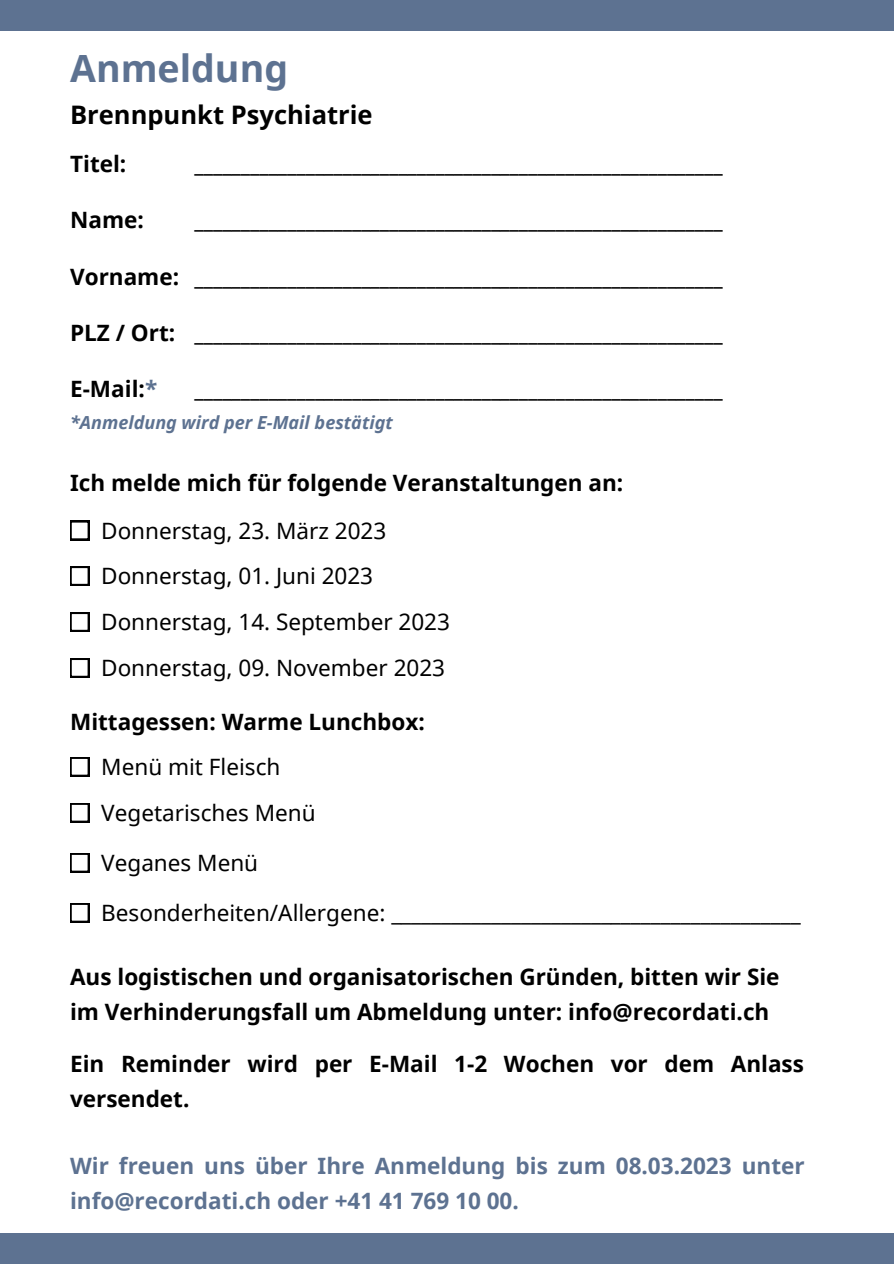
<style>
.page{position:relative;width:894px;height:1264px;background:#fff}
.page>*{position:absolute;margin:0;border:0;box-sizing:border-box;transform-origin:0 0}
.t1{font:700 37.5px "Noto Sans";color:#5d7291}
.t2{font:700 25.5px "Noto Sans";color:#000}
.t3{font:700 22.5px/35px "Noto Sans";color:#000}
.t4{font:22.5px/45.8px "Noto Sans";color:#000}
.t5{font:700 22.5px/35px "Noto Sans";color:#5d7291}
.t6{font:italic 700 18px "Noto Sans";color:#5d7291}
.s1{color:#5d7291}
</style>
<div class="page">
<svg style="left:70px;top:521px;width:19px;height:19px"></svg>
<svg style="left:70px;top:566px;width:19px;height:19px"></svg>
<svg style="left:70px;top:612px;width:19px;height:19px"></svg>
<svg style="left:70px;top:658px;width:19px;height:19px"></svg>
<div style="left:0;top:0;width:893px;height:30px;background:#5d7291"></div>
<svg style="left:70px;top:757px;width:19px;height:19px"></svg>
<svg style="left:70px;top:803px;width:19px;height:19px"></svg>
<svg style="left:70px;top:853px;width:19px;height:19px"></svg>
<svg style="left:70px;top:903px;width:19px;height:19px"></svg>
<div style="left:0;top:1233px;width:893px;height:30px;background:#5d7291"></div>
<h1 class="t1" style="left:70px;top:42px;width:219px">Anmeldung</h1>
<p class="t2" style="left:70px;top:96px;width:304px">Brennpunkt Psychiatrie</p>
<p class="t3" style="left:70px;top:146px;width:58px">Titel:</p>
<p class="t3" style="left:70px;top:202px;width:75px">Name:</p>
<p class="t3" style="left:70px;top:258px;width:110px">Vorname:</p>
<p class="t3" style="left:70px;top:315px;width:107px">PLZ / Ort:</p>
<p class="t3" style="left:70px;top:371px;width:89px">E-Mail:<span class="s1">*</span></p>
<p class="t3" style="left:194px;top:146px;width:529px">_________________________________________________________</p>
<p class="t3" style="left:194px;top:202px;width:529px">_________________________________________________________</p>
<p class="t3" style="left:194px;top:258px;width:529px">_________________________________________________________</p>
<p class="t3" style="left:194px;top:315px;width:529px">_________________________________________________________</p>
<p class="t3" style="left:194px;top:371px;width:529px">_________________________________________________________</p>
<p class="t6" style="left:70px;top:409px;width:324px">*Anmeldung wird per E-Mail bestätigt</p>
<p class="t3" style="left:70px;top:465px;width:554px">Ich melde mich für folgende Veranstaltungen an:</p>
<p class="t4" style="left:101px;top:507px;width:350px">Donnerstag, 23. März 2023<br>Donnerstag, 01. Juni 2023<br>Donnerstag, 14. September 2023<br>Donnerstag, 09. November 2023</p>
<p class="t3" style="left:70px;top:703px;width:356px">Mittagessen: Warme Lunchbox:</p>
<p class="t4" style="left:101px;top:743px;width:216px">Menü mit Fleisch<br>Vegetarisches Menü</p>
<p class="t4" style="left:101px;top:839px;width:158px">Veganes Menü</p>
<p class="t4" style="left:101px;top:889px;width:700px">Besonderheiten/Allergene: _________________________________________</p>
<p class="t3" style="left:70px;top:958px;width:710px">Aus logistischen und organisatorischen Gründen, bitten wir Sie im Verhinderungsfall um Abmeldung unter: info@recordati.ch</p>
<p class="t3" style="left:70px;top:1046px;width:735px">Ein Reminder wird per E-Mail 1-2 Wochen vor dem Anlass versendet.</p>
<p class="t5" style="left:70px;top:1148px;width:735px">Wir freuen uns über Ihre Anmeldung bis zum 08.03.2023 unter info@recordati.ch oder +41 41 769 10 00.</p>
</div>
